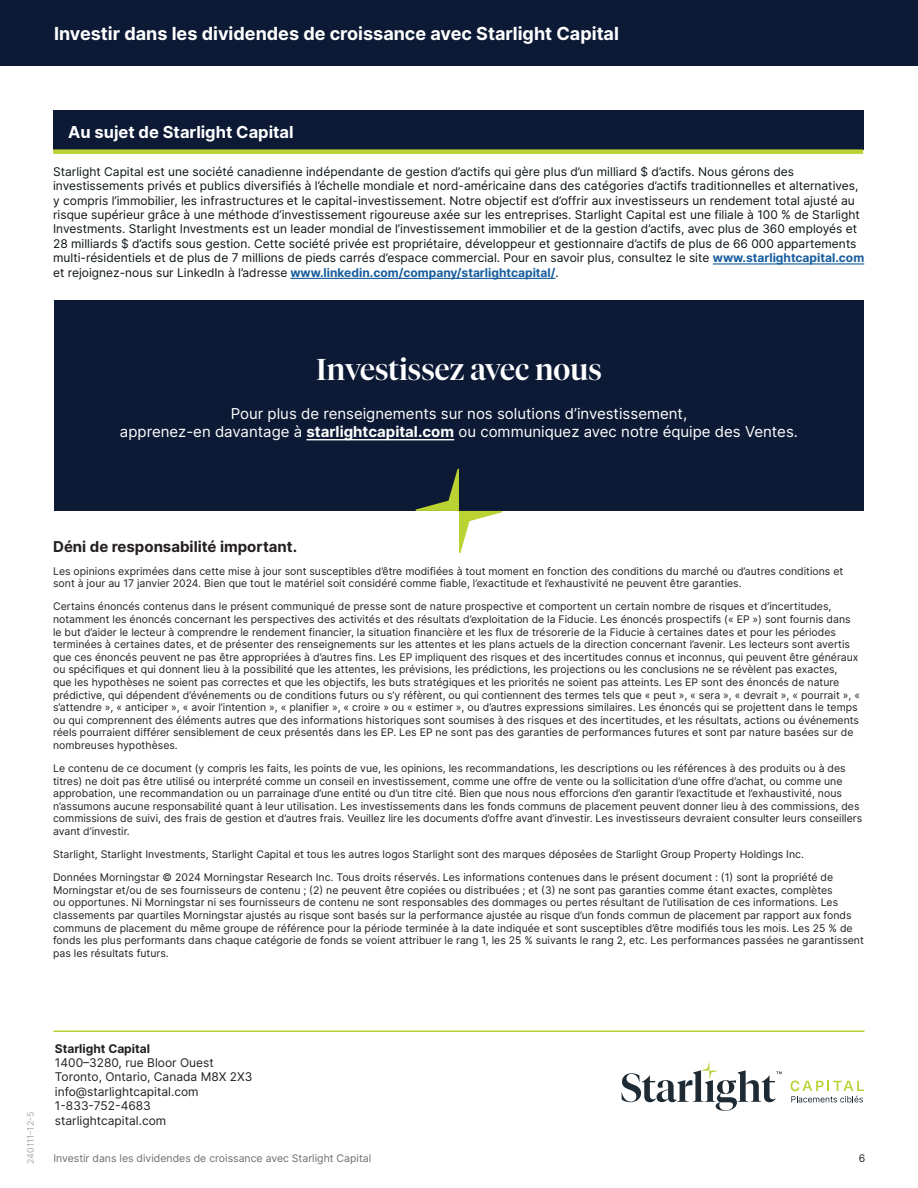
<style>
.page{position:relative;width:918px;height:1188px;background:#fff}
.page>*{position:absolute;margin:0;border:0;box-sizing:border-box;transform-origin:0 0}
.t1{font:500 30px "Tiempos Fine";color:#fff}
.t2{font:700 18px "Inter";color:#fff}
.t3{font:700 16.5px "Inter";color:#fff}
.t4{font:15px/18px "Inter";color:#fff;text-align:center}
.t5{font:700 15px "Inter";color:#231f20}
.t6{font:12px/14.4px "Inter";color:#0e1417}
.t7{font:12px/14.4px "Inter";color:#231f20}
.t8{font:700 12px "Inter";color:#231f20}
.t9{font:10.5px/12.6px "Inter";color:#231f20}
.t10{font:10.5px "Inter";color:#6c6d70}
.t11{font:9px "Inter";color:#a8a9ad}
.s1{font-weight:700;color:#175d9e}
.s2{font-weight:700}
</style>
<div class="page">
<div style="left:0;top:0;width:918px;height:66px;background:#0c1a35"></div>
<hr style="left:54px;top:1030px;width:810px;height:2px;background:#bad232">
<div style="left:53px;top:110px;width:810px;height:39px;background:#0c1a35"></div>
<div style="left:53px;top:149px;width:810px;height:5px;background:#bad232"></div>
<hr style="left:713px;top:263px;width:151px;height:2px;background:#175d9e">
<hr style="left:290px;top:278px;width:266px;height:1px;background:#175d9e">
<div style="left:54px;top:301px;width:810px;height:210px;background:#0c1a35"></div>
<hr style="left:307px;top:439px;width:147px;height:1px;background:#fff">
<svg style="left:416px;top:469px;width:86px;height:84px"></svg>
<svg style="left:621px;top:1062px;width:161px;height:49px"></svg>
<svg style="left:791px;top:1081px;width:73px;height:22px"></svg>
<h2 class="t2" style="left:54px;top:20px;width:566px">Investir dans les dividendes de croissance avec Starlight Capital</h2>
<h3 class="t3" style="left:68px;top:119px;width:227px">Au sujet de Starlight Capital</h3>
<p class="t6" style="left:53px;top:164px;width:813px">Starlight Capital est une société canadienne indépendante de gestion d’actifs qui gère plus d’un milliard $ d’actifs. Nous gérons des investissements privés et publics diversifiés à l’échelle mondiale et nord-américaine dans des catégories d’actifs traditionnelles et alternatives, y compris l’immobilier, les infrastructures et le capital-investissement. Notre objectif est d’offrir aux investisseurs un rendement total ajusté au risque supérieur grâce à une méthode d’investissement rigoureuse axée sur les entreprises. Starlight Capital est une filiale à 100 % de Starlight Investments. Starlight Investments est un leader mondial de l’investissement immobilier et de la gestion d’actifs, avec plus de 360 employés et 28 milliards $ d’actifs sous gestion. Cette société privée est propriétaire, développeur et gestionnaire d’actifs de plus de 66 000 appartements multi-résidentiels et de plus de 7 millions de pieds carrés d’espace commercial. Pour en savoir plus, consultez le site <span class="s1">www.starlightcapital.com </span>et rejoignez-nous sur LinkedIn à l’adresse <span class="s1">www.linkedin.com/company/starlightcapital/</span>.</p>
<h1 class="t1" style="left:316px;top:351px;width:287px">Investissez avec nous</h1>
<h3 class="t4" style="left:120px;top:405px;width:680px">Pour plus de renseignements sur nos solutions d’investissement,<br>apprenez-en davantage à <span class="s2">starlightcapital.com</span> ou communiquez avec notre équipe des Ventes.</h3>
<h3 class="t5" style="left:53px;top:535px;width:246px">Déni de responsabilité important.</h3>
<p class="t9" style="left:53px;top:564px;width:792px">Les opinions exprimées dans cette mise à jour sont susceptibles d’être modifiées à tout moment en fonction des conditions du marché ou d’autres conditions et sont à jour au 17 janvier 2024. Bien que tout le matériel soit considéré comme fiable, l’exactitude et l’exhaustivité ne peuvent être garanties.</p>
<p class="t9" style="left:53px;top:600px;width:808px">Certains énoncés contenus dans le présent communiqué de presse sont de nature prospective et comportent un certain nombre de risques et d’incertitudes, notamment les énoncés concernant les perspectives des activités et des résultats d’exploitation de la Fiducie. Les énoncés prospectifs (« EP ») sont fournis dans le but d’aider le lecteur à comprendre le rendement financier, la situation financière et les flux de trésorerie de la Fiducie à certaines dates et pour les périodes terminées à certaines dates, et de présenter des renseignements sur les attentes et les plans actuels de la direction concernant l’avenir. Les lecteurs sont avertis que ces énoncés peuvent ne pas être appropriées à d’autres fins. Les EP impliquent des risques et des incertitudes connus et inconnus, qui peuvent être généraux ou spécifiques et qui donnent lieu à la possibilité que les attentes, les prévisions, les prédictions, les projections ou les conclusions ne se révèlent pas exactes,<br>que les hypothèses ne soient pas correctes et que les objectifs, les buts stratégiques et les priorités ne soient pas atteints. Les EP sont des énoncés de nature prédictive, qui dépendent d’événements ou de conditions futurs ou s’y réfèrent, ou qui contiennent des termes tels que « peut », « sera », « devrait », « pourrait », « s’attendre », « anticiper », « avoir l’intention », « planifier », « croire » ou « estimer », ou d’autres expressions similaires. Les énoncés qui se projettent dans le temps ou qui comprennent des éléments autres que des informations historiques sont soumises à des risques et des incertitudes, et les résultats, actions ou événements réels pourraient différer sensiblement de ceux présentés dans les EP. Les EP ne sont pas des garanties de performances futures et sont par nature basées sur de nombreuses hypothèses.</p>
<p class="t9" style="left:53px;top:762px;width:811px">Le contenu de ce document (y compris les faits, les points de vue, les opinions, les recommandations, les descriptions ou les références à des produits ou à des titres) ne doit pas être utilisé ou interprété comme un conseil en investissement, comme une offre de vente ou la sollicitation d’une offre d’achat, ou comme une approbation, une recommandation ou un parrainage d’une entité ou d’un titre cité. Bien que nous nous efforcions d’en garantir l’exactitude et l’exhaustivité, nous n’assumons aucune responsabilité quant à leur utilisation. Les investissements dans les fonds communs de placement peuvent donner lieu à des commissions, des commissions de suivi, des frais de gestion et d’autres frais. Veuillez lire les documents d’offre avant d’investir. Les investisseurs devraient consulter leurs conseillers avant d’investir.</p>
<p class="t9" style="left:53px;top:843px;width:782px;line-height:23.1px">Starlight, Starlight Investments, Starlight Capital et tous les autres logos Starlight sont des marques déposées de Starlight Group Property Holdings Inc.<br>Données Morningstar © 2024 Morningstar Research Inc. Tous droits réservés. Les informations contenues dans le présent document : (1) sont la propriété de</p>
<p class="t9" style="left:53px;top:883px;width:812px">Morningstar et/ou de ses fournisseurs de contenu ; (2) ne peuvent être copiées ou distribuées ; et (3) ne sont pas garanties comme étant exactes, complètes<br>ou opportunes. Ni Morningstar ni ses fournisseurs de contenu ne sont responsables des dommages ou pertes résultant de l’utilisation de ces informations. Les classements par quartiles Morningstar ajustés au risque sont basés sur la performance ajustée au risque d’un fonds commun de placement par rapport aux fonds communs de placement du même groupe de référence pour la période terminée à la date indiquée et sont susceptibles d’être modifiés tous les mois. Les 25 % de fonds les plus performants dans chaque catégorie de fonds se voient attribuer le rang 1, les 25 % suivants le rang 2, etc. Les performances passées ne garantissent pas les résultats futurs.</p>
<p class="t11" style="left:24px;top:1164px;width:54px;rotate:-90deg">240111-12-5</p>
<p class="t8" style="left:55px;top:1039px;width:97px">Starlight Capital</p>
<p class="t7" style="left:55px;top:1055px;width:199px">1400–3280, rue Bloor Ouest<br>Toronto, Ontario, Canada M8X 2X3 info@starlightcapital.com<br>1-833-752-4683 starlightcapital.com</p>
<p class="t10" style="left:53px;top:1151px;width:319px">Investir dans les dividendes de croissance avec Starlight Capital</p>
<p class="t9" style="left:859px;top:1152px;width:8px">6</p>
</div>
